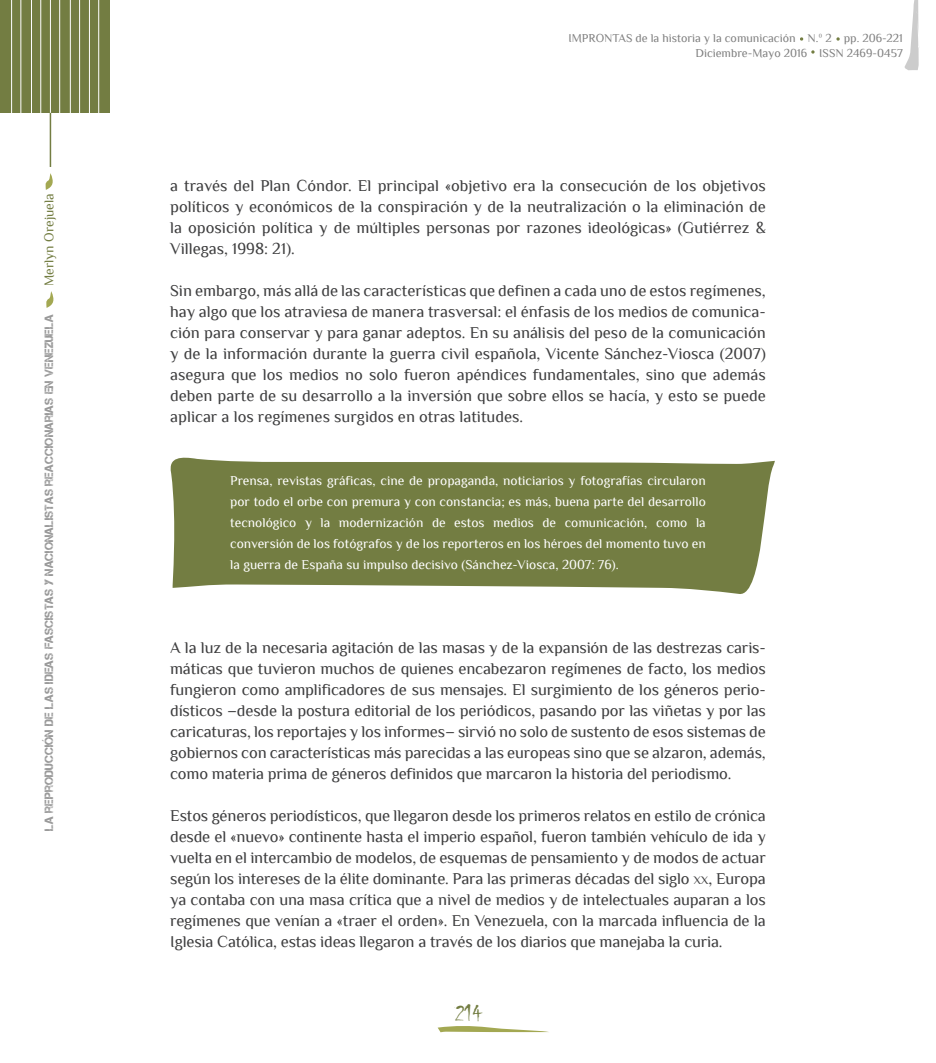
<style>
.page{position:relative;width:936px;height:1063px;background:#fff}
.page>*{position:absolute;margin:0;border:0;box-sizing:border-box;transform-origin:0 0}
.t1{font:24px "Chiller";color:#737d42}
.tx_principal{font:16.5px/21px "Philosopher";letter-spacing:-.01em;color:#3e3e3f;text-align:justify}
.cita_a_bando_blanca{font:13.5px/21px "Philosopher";color:#fff;text-align:justify}
.t2{font:13.5px "Philosopher";letter-spacing:-.005em;color:#737d42}
.t3{font:12px/14.4px "Philosopher";color:#808080;text-align:right}
.t4{font:12px "Captureit";color:#999}
.s1{font-size:11.55px}
</style>
<div class="page">
<hr style="left:50px;top:48px;width:1px;height:119px;background:#737d42">
<div style="left:0;top:0;width:109px;height:113px;background:#737d42"></div>
<hr style="left:11px;top:0;width:1px;height:139px;background:#fff">
<hr style="left:89px;top:0;width:1px;height:139px;background:#fff">
<hr style="left:50px;top:0;width:1px;height:113px;background:#fff">
<hr style="left:31px;top:0;width:1px;height:139px;background:#fff">
<hr style="left:70px;top:0;width:1px;height:139px;background:#fff">
<hr style="left:21px;top:0;width:1px;height:139px;background:#fff">
<hr style="left:98px;top:0;width:1px;height:139px;background:#fff">
<hr style="left:59px;top:0;width:1px;height:139px;background:#fff">
<hr style="left:40px;top:0;width:1px;height:139px;background:#fff">
<hr style="left:79px;top:0;width:1px;height:139px;background:#fff">
<svg style="left:904px;top:0;width:15px;height:70px"></svg>
<svg style="left:46px;top:291px;width:8px;height:17px"></svg>
<svg style="left:45px;top:173px;width:8px;height:17px"></svg>
<svg style="left:437px;top:1026px;width:112px;height:6px"></svg>
<svg style="left:811px;top:50px;width:3px;height:4px"></svg>
<svg style="left:800px;top:37px;width:3px;height:4px"></svg>
<svg style="left:170px;top:457px;width:604px;height:137px;background:#828b57"></svg>
<p class="t2" style="left:42px;top:286px;width:94px;rotate:-90deg">Merlyn Orejuela</p>
<p class="t4" style="left:42px;top:831px;width:518px;rotate:-90deg">La reproducción de las ideas fascistas y nacionalistas reaccionarias en Venezuela</p>
<p class="t3" style="left:568px;top:31px;width:336px">IMPRONTAS de la historia y la comunicación N.º 2 pp. 206-221<br>Diciembre-Mayo 2016 ISSN 2469-0457</p>
<p class="tx_principal" style="left:170px;top:175px;width:597px">a través del Plan Cóndor. El principal «objetivo era la consecución de los objetivos políticos y económicos de la conspiración y de la neutralización o la eliminación de la oposición política y de múltiples personas por razones ideológicas» (Gutiérrez &amp; Villegas, 1998: 21).</p>
<p class="tx_principal" style="left:170px;top:280px;width:597px">Sin embargo, más allá de las características que definen a cada uno de estos regímenes, hay algo que los atraviesa de manera trasversal: el énfasis de los medios de comunica&shy;ción para conservar y para ganar adeptos. En su análisis del peso de la comunicación y de la información durante la guerra civil española, Vicente Sánchez-Viosca (2007) asegura que los medios no solo fueron apéndices fundamentales, sino que además deben parte de su desarrollo a la inversión que sobre ellos se hacía, y esto se puede aplicar a los regímenes surgidos en otras latitudes.</p>
<p class="cita_a_bando_blanca" style="left:230px;top:470px;width:477px">Prensa, revistas gráficas, cine de propaganda, noticiarios y fotografías circularon por todo el orbe con premura y con constancia; es más, buena parte del desarrollo tecnológico y la modernización de estos medios de comunicación, como la conversión de los fotógrafos y de los reporteros en los héroes del momento tuvo en la guerra de España su impulso decisivo (Sánchez-Viosca, 2007: 76).</p>
<p class="tx_principal" style="left:170px;top:637px;width:597px">A la luz de la necesaria agitación de las masas y de la expansión de las destrezas caris&shy;máticas que tuvieron muchos de quienes encabezaron regímenes de facto, los medios fungieron como amplificadores de sus mensajes. El surgimiento de los géneros perio&shy;dísticos –desde la postura editorial de los periódicos, pasando por las viñetas y por las caricaturas, los reportajes y los informes– sirvió no solo de sustento de esos sistemas de gobiernos con características más parecidas a las europeas sino que se alzaron, además, como materia prima de géneros definidos que marcaron la historia del periodismo.</p>
<p class="tx_principal" style="left:170px;top:805px;width:597px">Estos géneros periodísticos, que llegaron desde los primeros relatos en estilo de crónica desde el «nuevo» continente hasta el imperio español, fueron también vehículo de ida y vuelta en el intercambio de modelos, de esquemas de pensamiento y de modos de actuar según los intereses de la élite dominante. Para las primeras décadas del siglo <span class="s1">xx</span>, Europa ya contaba con una masa crítica que a nivel de medios y de intelectuales auparan a los regímenes que venían a «traer el orden». En Venezuela, con la marcada influencia de la Iglesia Católica, estas ideas llegaron a través de los diarios que manejaba la curia.</p>
<h1 class="t1" style="left:455px;top:1000px;width:30px">214</h1>
</div>
